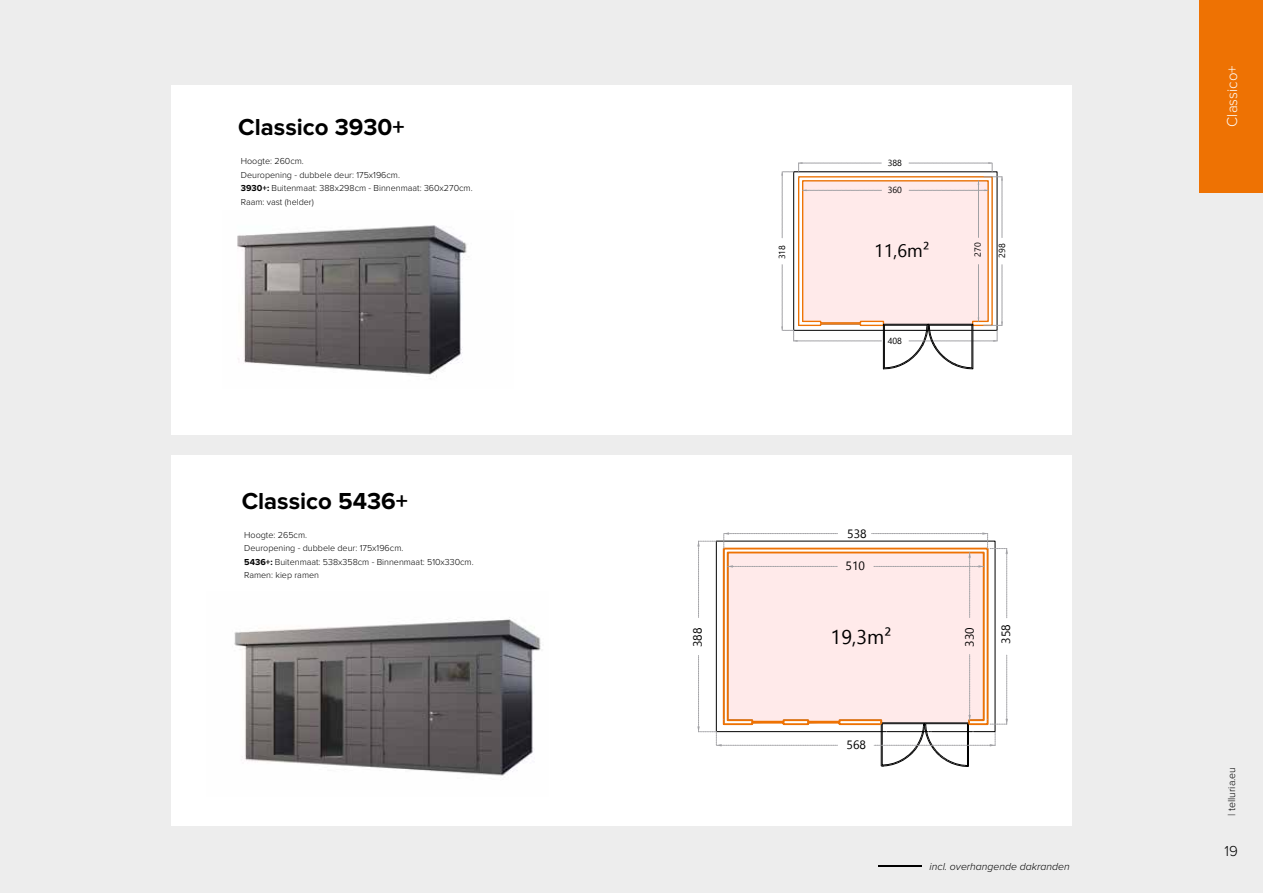
<style>
.page{position:relative;width:1263px;height:893px;background:#ededed}
.page>*{position:absolute;margin:0;border:0;box-sizing:border-box;transform-origin:0 0}
.t1{font:700 24px "Proxima Nova";color:#000}
.t2{font:19.8px "Segoe UI";color:#000}
.t3{font:18.15px "Segoe UI";color:#000}
.t4{font:300 15px "Proxima Nova";color:#fff}
.t5{font:300 15px "Proxima Nova";color:#000}
.t6{font:12px "Segoe UI";color:#000}
.t7{font:italic 300 10.5px "Proxima Nova";color:#000}
.t8{font:300 10.5px "Proxima Nova";color:#000}
.t9{font:300 9px/13.5px "Proxima Nova";color:#000}
.t10{font:8.85px "Segoe UI";color:#000}
.s1{font-weight:700}
</style>
<div class="page">
<div style="left:1199px;top:0;width:64px;height:192px;background:#ee7203"></div>
<div style="left:171px;top:85px;width:900px;height:350px;background:#fff"></div>
<div style="left:171px;top:455px;width:900px;height:371px;background:#fff"></div>
<svg style="left:781px;top:162px;width:222px;height:207px"></svg>
<img style="left:234px;top:617px;width:307px;height:159px">
<svg style="left:697px;top:532px;width:311px;height:235px"></svg>
<hr style="left:878px;top:865px;width:43px;height:1px;background:#000">
<img style="left:237px;top:225px;width:230px;height:154px">
<h1 class="t1" style="left:238px;top:114px;width:168px">Classico 3930+</h1>
<p class="t9" style="left:241px;top:155px;width:233px">Hoogte: 260cm.<br>Deuropening - dubbele deur: 175x196cm.<br><span class="s1">3930+:</span> Buitenmaat: 388x298cm - Binnenmaat: 360x270cm.<br>Raam: vast (helder)</p>
<h1 class="t1" style="left:242px;top:488px;width:168px">Classico 5436+</h1>
<p class="t9" style="left:244px;top:528px;width:231px">Hoogte: 265cm.<br>Deuropening - dubbele deur: 175x196cm.<br><span class="s1">5436+:</span> Buitenmaat: 538x358cm - Binnenmaat: 510x330cm.<br>Ramen: kiep ramen</p>
<p class="t10" style="left:888px;top:156px;width:16px">388</p>
<p class="t10" style="left:888px;top:183px;width:16px">360</p>
<p class="t10" style="left:775px;top:259px;width:16px;rotate:-90deg">318</p>
<h3 class="t3" style="left:874px;top:236px;width:57px">11,6m²</h3>
<p class="t10" style="left:971px;top:257px;width:16px;rotate:-90deg">270</p>
<p class="t10" style="left:995px;top:258px;width:16px;rotate:-90deg">298</p>
<p class="t10" style="left:888px;top:334px;width:16px">408</p>
<h3 class="t6" style="left:847px;top:524px;width:21px">538</h3>
<h3 class="t6" style="left:845px;top:557px;width:21px">510</h3>
<h2 class="t2" style="left:831px;top:621px;width:62px">19,3m²</h2>
<h3 class="t6" style="left:688px;top:647px;width:21px;rotate:-90deg">388</h3>
<h3 class="t6" style="left:960px;top:647px;width:21px;rotate:-90deg">330</h3>
<h3 class="t6" style="left:996px;top:644px;width:21px;rotate:-90deg">358</h3>
<h3 class="t6" style="left:846px;top:735px;width:21px">568</h3>
<p class="t7" style="left:929px;top:859px;width:142px">incl. overhangende dakranden</p>
<h3 class="t4" style="left:1223px;top:127px;width:63px;rotate:-90deg">Classico+</h3>
<p class="t8" style="left:1226px;top:816px;width:50px;rotate:-90deg">| telluria.eu</p>
<h3 class="t5" style="left:1224px;top:843px;width:15px">19</h3>
</div>
